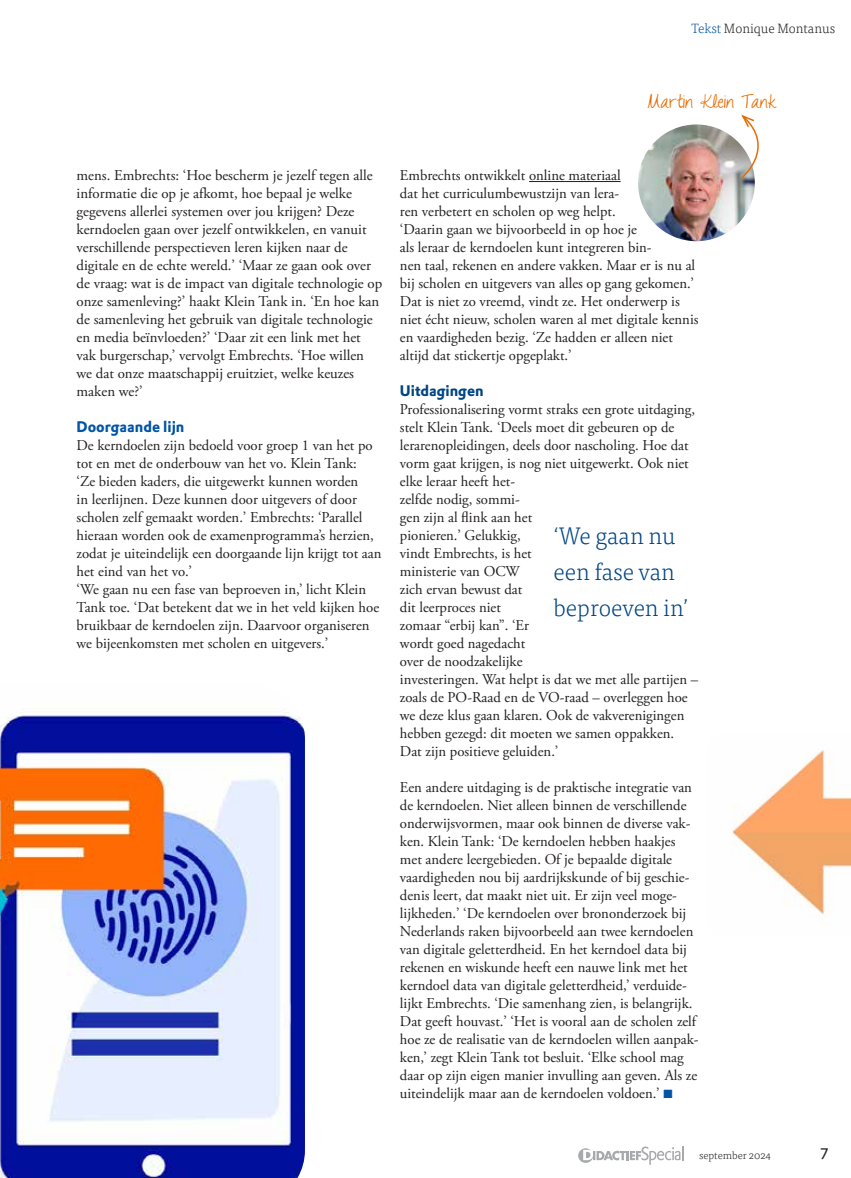
<style>
.page{position:relative;width:851px;height:1178px;background:#fff}
.page>*{position:absolute;margin:0;border:0;box-sizing:border-box;transform-origin:0 0}
.t1{font:300 24px/36px "Tisa Pro";color:#004583}
.t2{font:18px "Talkingtothe Moon";color:#e86b00}
.t3{font:15px/18px "Adobe Garamond Pro";color:#231f20}
.t4{font:15px "DTL Prokyon ST Bold";color:#0154a6}
.t5{font:15px "DTL Prokyon ST Bold";color:#004583}
.t6{font:15px "DTL Prokyon T";color:#231f20}
.t7{font:300 13.5px "Tisa Pro";color:#231f20}
.t8{font:300 10.5px "Tisa Pro";color:#231f20}
.s1{color:#0154a6}
</style>
<div class="page">
<svg style="left:578px;top:1146px;width:105px;height:19px"></svg>
<img style="left:0;top:715px;width:305px;height:463px">
<hr style="left:529px;top:181px;width:91px;height:1px;background:#231f20">
<img style="left:638px;top:124px;width:116px;height:117px;border-radius:58px">
<svg style="left:739px;top:114px;width:20px;height:66px"></svg>
<img style="left:732px;top:750px;width:118px;height:166px">
<p class="t7" style="left:691px;top:19px;width:145px"><span class="s1">Tekst</span> Monique Montanus</p>
<p class="t2" style="left:647px;top:91px;width:130px">Martin Klein Tank</p>
<p class="t3" style="left:77px;top:167px;width:307px">mens. Embrechts: ‘Hoe bescherm je jezelf tegen alle informatie die op je afkomt, hoe bepaal je welke gegevens allerlei systemen over jou krijgen? Deze kerndoelen gaan over jezelf ontwikkelen, en vanuit verschillende perspectieven leren kijken naar de digitale en de echte wereld.’ ‘Maar ze gaan ook over de vraag: wat is de impact van digitale technologie op onze samenleving?’ haakt Klein Tank in. ‘En hoe kan de samenleving het gebruik van digitale technologie en media beïnvloeden?’ ‘Daar zit een link met het vak burgerschap,’ vervolgt Embrechts. ‘Hoe willen we dat onze maatschappij eruitziet, welke keuzes maken we?’</p>
<p class="t4" style="left:77px;top:417px;width:109px">Doorgaande lijn</p>
<p class="t3" style="left:77px;top:437px;width:306px">De kerndoelen zijn bedoeld voor groep 1 van het po tot en met de onderbouw van het vo. Klein Tank:<br>‘Ze bieden kaders, die uitgewerkt kunnen worden<br>in leerlijnen. Deze kunnen door uitgevers of door scholen zelf gemaakt worden.’ Embrechts: ‘Parallel hieraan worden ook de examenprogramma’s herzien, zodat je uiteindelijk een doorgaande lijn krijgt tot aan het eind van het vo.’<br>‘We gaan nu een fase van beproeven in,’ licht Klein Tank toe. ‘Dat betekent dat we in het veld kijken hoe bruikbaar de kerndoelen zijn. Daarvoor organiseren we bijeenkomsten met scholen en uitgevers.’</p>
<p class="t3" style="left:400px;top:167px;width:300px">Embrechts ontwikkelt online materiaal<br>dat het curriculumbewustzijn van lera-<br>ren verbetert en scholen op weg helpt.<br>‘Daarin gaan we bijvoorbeeld in op hoe je<br>als leraar de kerndoelen kunt integreren bin-<br>nen taal, rekenen en andere vakken. Maar er is nu al bij scholen en uitgevers van alles op gang gekomen.’ Dat is niet zo vreemd, vindt ze. Het onderwerp is niet écht nieuw, scholen waren al met digitale kennis en vaardigheden bezig. ‘Ze hadden er alleen niet altijd dat stickertje opgeplakt.’</p>
<p class="t5" style="left:400px;top:381px;width:85px">Uitdagingen</p>
<p class="t3" style="left:400px;top:401px;width:300px">Professionalisering vormt straks een grote uitdaging, stelt Klein Tank. ‘Deels moet dit gebeuren op de lerarenopleidingen, deels door nascholing. Hoe dat vorm gaat krijgen, is nog niet uitgewerkt. Ook niet elke leraar heeft het-<br>zelfde nodig, sommi-<br>gen zijn al flink aan het<br>pionieren.’ Gelukkig,<br>vindt Embrechts, is het<br>ministerie van OCW<br>zich ervan bewust dat<br>dit leerproces niet<br>zomaar “erbij kan”. ‘Er<br>wordt goed nagedacht<br>over de noodzakelijke<br>investeringen. Wat helpt is dat we met alle partijen – zoals de PO-Raad en de VO-raad – overleggen hoe we deze klus gaan klaren. Ook de vakverenigingen hebben gezegd: dit moeten we samen oppakken.<br>Dat zijn positieve geluiden.’</p>
<p class="t3" style="left:400px;top:779px;width:300px">Een andere uitdaging is de praktische integratie van de kerndoelen. Niet alleen binnen de verschillende onderwijsvormen, maar ook binnen de diverse vak&shy;ken. Klein Tank: ‘De kerndoelen hebben haakjes met andere leergebieden. Of je bepaalde digitale vaardigheden nou bij aardrijkskunde of bij geschie&shy;denis leert, dat maakt niet uit. Er zijn veel moge&shy;lijkheden.’ ‘De kerndoelen over brononderzoek bij Nederlands raken bijvoorbeeld aan twee kerndoelen van digitale geletterdheid. En het kerndoel data bij rekenen en wiskunde heeft een nauwe link met het kerndoel data van digitale geletterdheid,’ verduide&shy;lijkt Embrechts. ‘Die samenhang zien, is belangrijk.<br>Dat geeft houvast.’ ‘Het is vooral aan de scholen zelf hoe ze de realisatie van de kerndoelen willen aanpak&shy;ken,’ zegt Klein Tank tot besluit. ‘Elke school mag daar op zijn eigen manier invulling aan geven. Als ze uiteindelijk maar aan de kerndoelen voldoen.’ <span class="s1">■</span></p>
<h1 class="t1" style="left:553px;top:516px;width:136px">‘We gaan nu een fase van beproeven in’</h1>
<p class="t8" style="left:699px;top:1148px;width:73px">september 2024</p>
<p class="t6" style="left:819px;top:1144px;width:11px">7</p>
</div>
